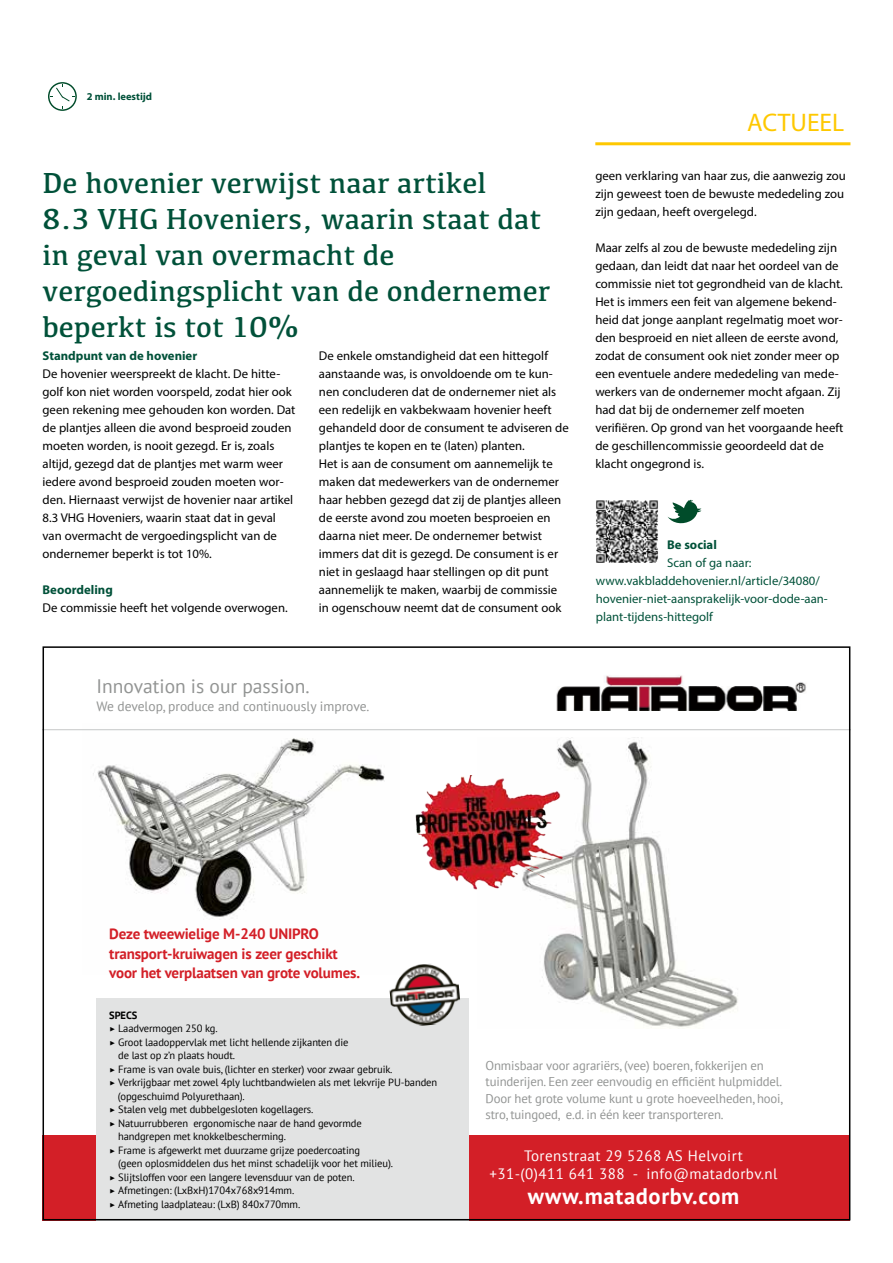
<style>
.page{position:relative;width:893px;height:1263px;background:#fff}
.page>*{position:absolute;margin:0;border:0;box-sizing:border-box;transform-origin:0 0}
.t1{font:30px/36px "Kefa";color:#005139}
.t2{font:25.5px "Myriad Pro";color:#fec800}
.t3{font:700 22.5px "PT Sans";letter-spacing:.03em;color:#fff}
.t4{font:19.5px "PT Sans";color:#929493}
.t5{font:700 15px/19.5px "PT Sans";letter-spacing:-.01em;color:#d31f27}
.t6{font:15px/18px "PT Sans";letter-spacing:.03em;color:#fff;text-align:center}
.t7{font:13.5px "PT Sans";color:#929493}
.t8{font:12.75px/18px "Myriad Pro";color:#000}
.t9{font:12.75px/16.5px "PT Sans";letter-spacing:-.01em;color:#929493}
.t10{font:12.75px/18px "Myriad Pro";color:#005139}
.t11{font:700 12.75px "Myriad Pro";color:#005139}
.t12{font:10.5px "PT Sans";letter-spacing:-.01em;color:#000}
.t13{font:700 10.5px "Myriad Pro";color:#005139}
.t14{font:700 10.5px "PT Sans";letter-spacing:-.01em;color:#000}
.s1{font-family:"Montserrat";font-weight:500}
</style>
<div class="page">
<hr style="left:595px;top:142px;width:255px;height:3px;background:#fec800">
<svg style="left:48px;top:82px;width:29px;height:29px"></svg>
<img style="left:596px;top:500px;width:62px;height:62px">
<svg style="left:668px;top:500px;width:33px;height:23px"></svg>
<img style="left:82px;top:730px;width:318px;height:187px">
<img style="left:556px;top:675px;width:250px;height:35px">
<div style="left:43px;top:1134px;width:807px;height:86px;background:#d31f27"></div>
<div style="left:97px;top:998px;width:372px;height:222px;background:#e2e3e3"></div>
<hr style="left:43px;top:729px;width:807px;height:1px;background:#c5c7c7">
<img style="left:542px;top:738px;width:196px;height:289px">
<img style="left:389px;top:964px;width:71px;height:62px">
<img style="left:415px;top:775px;width:152px;height:120px">
<p class="t13" style="left:87px;top:90px;width:67px">2 min. leestijd</p>
<h1 class="t1" style="left:43px;top:164px;width:509px">De hovenier verwijst naar artikel<br>8.3 VHG Hoveniers, waarin staat dat in geval van overmacht de vergoedingsplicht van de ondernemer beperkt is tot 10%</h1>
<p class="t11" style="left:43px;top:347px;width:156px">Standpunt van de hovenier</p>
<p class="t8" style="left:43px;top:365px;width:254px">De hovenier weerspreekt de klacht. De hitte&shy;golf kon niet worden voorspeld, zodat hier ook geen rekening mee gehouden kon worden. Dat de plantjes alleen die avond besproeid zouden moeten worden, is nooit gezegd. Er is, zoals altijd, gezegd dat de plantjes met warm weer iedere avond besproeid zouden moeten wor&shy;den. Hiernaast verwijst de hovenier naar artikel 8.3 VHG Hoveniers, waarin staat dat in geval van overmacht de vergoedingsplicht van de ondernemer beperkt is tot 10%.</p>
<p class="t11" style="left:43px;top:581px;width:72px">Beoordeling</p>
<p class="t8" style="left:43px;top:599px;width:247px">De commissie heeft het volgende overwogen.</p>
<p class="t8" style="left:319px;top:347px;width:251px">De enkele omstandigheid dat een hittegolf aanstaande was, is onvoldoende om te kun&shy;nen concluderen dat de ondernemer niet als een redelijk en vakbekwaam hovenier heeft gehandeld door de consument te adviseren de plantjes te kopen en te (laten) planten.<br>Het is aan de consument om aannemelijk te maken dat medewerkers van de ondernemer haar hebben gezegd dat zij de plantjes alleen de eerste avond zou moeten besproeien en daarna niet meer. De ondernemer betwist immers dat dit is gezegd. De consument is er niet in geslaagd haar stellingen op dit punt aannemelijk te maken, waarbij de commissie in ogenschouw neemt dat de consument ook</p>
<h3 class="t4" style="left:97px;top:674px;width:215px">Innovation is our passion.</h3>
<p class="t7" style="left:97px;top:698px;width:274px">We develop, produce and continuously improve.</p>
<h2 class="t2" style="left:747px;top:107px;width:99px">ACTUEEL</h2>
<p class="t8" style="left:595px;top:167px;width:252px">geen verklaring van haar zus, die aanwezig zou zijn geweest toen de bewuste mededeling zou zijn gedaan, heeft overgelegd.</p>
<p class="t8" style="left:595px;top:239px;width:250px">Maar zelfs al zou de bewuste mededeling zijn gedaan, dan leidt dat naar het oordeel van de commissie niet tot gegrondheid van de klacht.<br>Het is immers een feit van algemene bekend&shy;heid dat jonge aanplant regelmatig moet wor&shy;den besproeid en niet alleen de eerste avond, zodat de consument ook niet zonder meer op een eventuele andere mededeling van mede&shy;werkers van de ondernemer mocht afgaan. Zij had dat bij de ondernemer zelf moeten verifiëren. Op grond van het voorgaande heeft de geschillencommissie geoordeeld dat de klacht ongegrond is.</p>
<p class="t11" style="left:667px;top:536px;width:51px">Be social</p>
<p class="t10" style="left:596px;top:554px;width:234px;text-indent:71px">Scan of ga naar: www.vakbladdehovenier.nl/article/34080/ hovenier-niet-aansprakelijk-voor-dode-aan&shy;plant-tijdens-hittegolf</p>
<p class="t5" style="left:109px;top:924px;width:252px">Deze tweewielige M-240 UNIPRO transport-kruiwagen is zeer geschikt voor het verplaatsen van grote volumes.</p>
<p class="t14" style="left:109px;top:1008px;width:30px">SPECS</p>
<p class="t12" style="left:109px;top:1022px;width:110px"><span class="s1">▶</span> Laadvermogen 250 kg.</p>
<p class="t12" style="left:109px;top:1035px;width:241px"><span class="s1">▶</span> Groot laadoppervlak met licht hellende zijkanten die</p>
<p class="t12" style="left:118px;top:1049px;width:119px">de last op z’n plaats houdt.</p>
<p class="t12" style="left:109px;top:1062px;width:285px"><span class="s1">▶</span> Frame is van ovale buis, (lichter en sterker) voor zwaar gebruik.</p>
<p class="t12" style="left:109px;top:1076px;width:329px"><span class="s1">▶</span> Verkrijgbaar met zowel 4ply luchtbandwielen als met lekvrije PU-banden</p>
<p class="t12" style="left:118px;top:1089px;width:129px">(opgeschuimd Polyurethaan).</p>
<p class="t12" style="left:109px;top:1103px;width:206px"><span class="s1">▶</span> Stalen velg met dubbelgesloten kogellagers.</p>
<p class="t12" style="left:109px;top:1116px;width:254px"><span class="s1">▶</span> Natuurrubberen ergonomische naar de hand gevormde</p>
<p class="t12" style="left:118px;top:1130px;width:169px">handgrepen met knokkelbescherming.</p>
<p class="t12" style="left:109px;top:1143px;width:252px"><span class="s1">▶</span> Frame is afgewerkt met duurzame grijze poedercoating</p>
<p class="t12" style="left:118px;top:1157px;width:276px">(geen oplosmiddelen dus het minst schadelijk voor het milieu).</p>
<p class="t12" style="left:109px;top:1170px;width:247px"><span class="s1">▶</span> Slijtsloffen voor een langere levensduur van de poten.</p>
<p class="t12" style="left:109px;top:1184px;width:186px"><span class="s1">▶</span> Afmetingen: (LxBxH)1704x768x914mm.</p>
<p class="t12" style="left:109px;top:1197px;width:193px"><span class="s1">▶</span> Afmeting laadplateau: (LxB) 840x770mm.</p>
<p class="t9" style="left:485px;top:1057px;width:299px">Onmisbaar voor agrariërs, (vee) boeren, fokkerijen en tuinderijen. Een zeer eenvoudig en efficiënt hulpmiddel.<br>Door het grote volume kunt u grote hoeveelheden, hooi, stro, tuingoed, e.d. in één keer transporteren.</p>
<p class="t6" style="left:489px;top:1146px;width:290px">Torenstraat 29 5268 AS Helvoirt +31-(0)411 641 388 - info@matadorbv.nl</p>
<h3 class="t3" style="left:528px;top:1181px;width:213px">www.matadorbv.com</h3>
</div>
